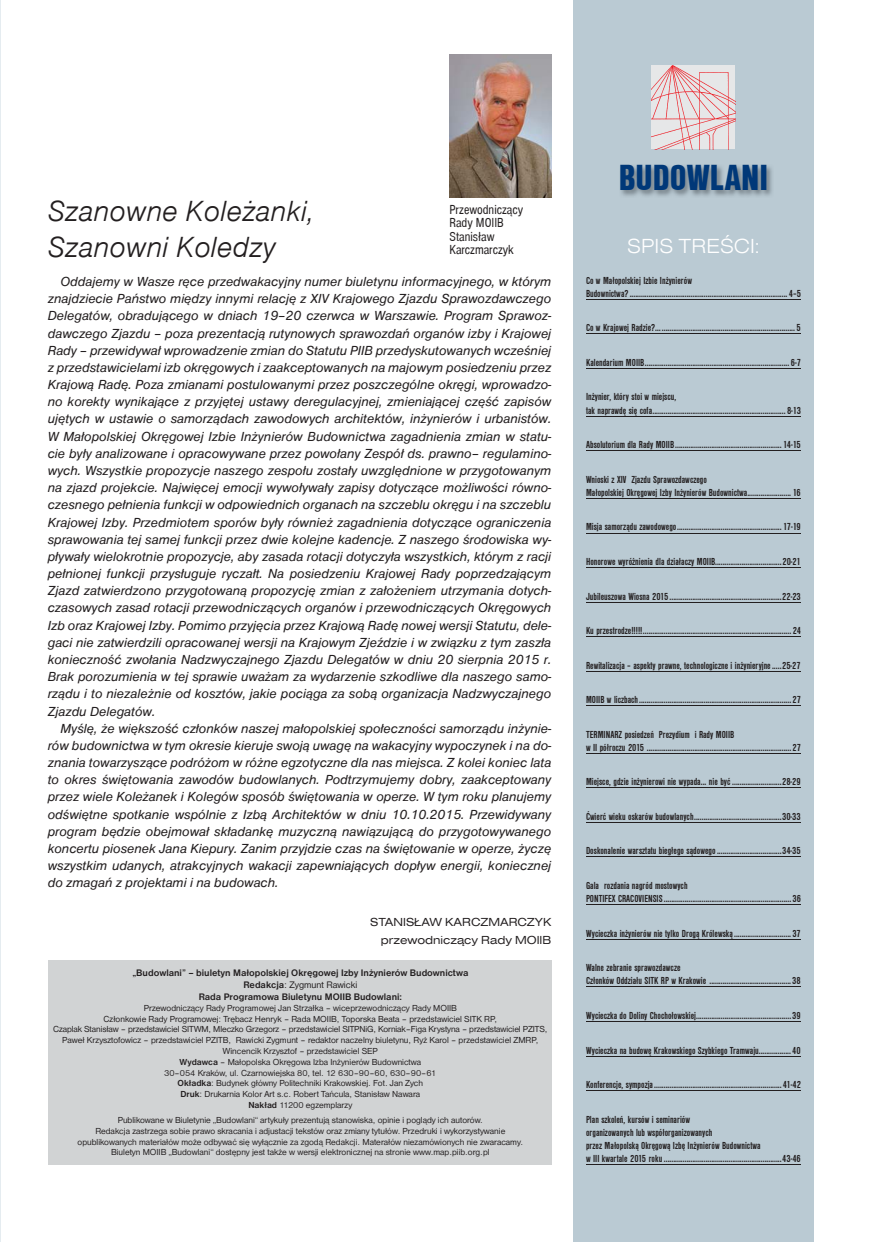
<style>
.page{position:relative;width:872px;height:1242px;background:#fff}
.page>*{position:absolute;margin:0;border:0;box-sizing:border-box;transform-origin:0 0}
.t1{font:37.5px "Nimbus San D Blac Cond";color:#003878}
.t2{font:30px/36px "Nimbus San D Ligh Ital";color:#231f20}
.t3{font:21px "Nimbus San D Ligh Exte";color:#fff}
.t4{font:italic 13.5px/17.1px "Nimbus San D";color:#231f20;text-align:justify}
.t5{font:condensed 13.5px/13.5px "Nimbus San D";color:#231f20}
.t6{font:12px/18.6px "Nimbus San D Regu Exte";color:#231f20;text-align:right}
.t7{font:700 condensed 10.5px/13.2px "Nimbus San D";color:#231f20}
.t8{font:700 9.75px/11.7px "Nimbus San D";color:#231f20;text-align:center}
.t9{font:9px/10.8px "Nimbus San D";color:#231f20;text-align:center}
.s1{font-weight:400}
.s2{font-weight:700}
</style>
<div class="page">
<hr style="left:0;top:0;width:1px;height:1241px;background:#e5ecf0">
<div style="left:48px;top:960px;width:503px;height:204px;background:#d1d3d4"></div>
<div style="left:573px;top:0;width:240px;height:1241px;background:#bacad3"></div>
<img style="left:651px;top:65px;width:84px;height:84px">
<img style="left:621px;top:166px;width:151px;height:30px">
<img style="left:449px;top:54px;width:102px;height:143px">
<hr style="left:586px;top:299px;width:214px;height:1px;background:#231f20">
<hr style="left:586px;top:333px;width:214px;height:1px;background:#231f20">
<hr style="left:586px;top:368px;width:214px;height:1px;background:#231f20">
<hr style="left:586px;top:416px;width:214px;height:1px;background:#231f20">
<hr style="left:586px;top:450px;width:214px;height:1px;background:#231f20">
<hr style="left:586px;top:498px;width:214px;height:1px;background:#231f20">
<hr style="left:586px;top:532px;width:214px;height:1px;background:#231f20">
<hr style="left:586px;top:567px;width:214px;height:1px;background:#231f20">
<hr style="left:586px;top:601px;width:214px;height:1px;background:#231f20">
<hr style="left:586px;top:636px;width:214px;height:1px;background:#231f20">
<hr style="left:586px;top:670px;width:214px;height:1px;background:#231f20">
<hr style="left:586px;top:705px;width:214px;height:1px;background:#231f20">
<hr style="left:586px;top:753px;width:214px;height:1px;background:#231f20">
<hr style="left:586px;top:787px;width:214px;height:1px;background:#231f20">
<hr style="left:586px;top:822px;width:214px;height:1px;background:#231f20">
<hr style="left:586px;top:856px;width:214px;height:1px;background:#231f20">
<hr style="left:586px;top:904px;width:214px;height:1px;background:#231f20">
<hr style="left:586px;top:938px;width:214px;height:1px;background:#231f20">
<hr style="left:586px;top:986px;width:214px;height:1px;background:#231f20">
<hr style="left:586px;top:1021px;width:214px;height:1px;background:#231f20">
<hr style="left:586px;top:1055px;width:214px;height:1px;background:#231f20">
<hr style="left:586px;top:1090px;width:214px;height:1px;background:#231f20">
<hr style="left:586px;top:1164px;width:214px;height:1px;background:#231f20">
<h2 class="t2" style="left:48px;top:193px;width:268px">Szanowne Koleżanki,<br>Szanowni Koledzy</h2>
<p class="t4" style="left:48px;top:273px;width:505px;text-indent:13px">Oddajemy w Wasze ręce przedwakacyjny numer biuletynu informacyjnego, w którym znajdziecie Państwo między innymi relację z XIV Krajowego Zjazdu Sprawozdawczego Delegatów, obradującego w dniach 19–20 czerwca w Warszawie. Program Sprawoz&shy;dawczego Zjazdu – poza prezentacją rutynowych sprawozdań organów izby i Krajowej Rady – przewidywał wprowadzenie zmian do Statutu PIIB przedyskutowanych wcześniej z przedstawicielami izb okręgowych i zaakceptowanych na majowym posiedzeniu przez Krajową Radę. Poza zmianami postulowanymi przez poszczególne okręgi, wprowadzo&shy;no korekty wynikające z przyjętej ustawy deregulacyjnej, zmieniającej część zapisów ujętych w ustawie o samorządach zawodowych architektów, inżynierów i urbanistów.<br>W Małopolskiej Okręgowej Izbie Inżynierów Budownictwa zagadnienia zmian w statu&shy;cie były analizowane i opracowywane przez powołany Zespół ds. prawno– regulamino&shy;wych. Wszystkie propozycje naszego zespołu zostały uwzględnione w przygotowanym na zjazd projekcie. Najwięcej emocji wywoływały zapisy dotyczące możliwości równo&shy;czesnego pełnienia funkcji w odpowiednich organach na szczeblu okręgu i na szczeblu Krajowej Izby. Przedmiotem sporów były również zagadnienia dotyczące ograniczenia sprawowania tej samej funkcji przez dwie kolejne kadencje. Z naszego środowiska wy&shy;pływały wielokrotnie propozycje, aby zasada rotacji dotyczyła wszystkich, którym z racji pełnionej funkcji przysługuje ryczałt. Na posiedzeniu Krajowej Rady poprzedzającym Zjazd zatwierdzono przygotowaną propozycję zmian z założeniem utrzymania dotych&shy;czasowych zasad rotacji przewodniczących organów i przewodniczących Okręgowych Izb oraz Krajowej Izby. Pomimo przyjęcia przez Krajową Radę nowej wersji Statutu, dele&shy;gaci nie zatwierdzili opracowanej wersji na Krajowym Zjeździe i w związku z tym zaszła konieczność zwołania Nadzwyczajnego Zjazdu Delegatów w dniu 20 sierpnia 2015 r.<br>Brak porozumienia w tej sprawie uważam za wydarzenie szkodliwe dla naszego samo&shy;rządu i to niezależnie od kosztów, jakie pociąga za sobą organizacja Nadzwyczajnego Zjazdu Delegatów.</p>
<p class="t4" style="left:48px;top:719px;width:505px;text-indent:13px">Myślę, że większość członków naszej małopolskiej społeczności samorządu inżynie&shy;rów budownictwa w tym okresie kieruje swoją uwagę na wakacyjny wypoczynek i na do&shy;znania towarzyszące podróżom w różne egzotyczne dla nas miejsca. Z kolei koniec lata to okres świętowania zawodów budowlanych. Podtrzymujemy dobry, zaakceptowany przez wiele Koleżanek i Kolegów sposób świętowania w operze. W tym roku planujemy odświętne spotkanie wspólnie z Izbą Architektów w dniu 10.10.2015. Przewidywany program będzie obejmował składankę muzyczną nawiązującą do przygotowywanego koncertu piosenek Jana Kiepury. Zanim przyjdzie czas na świętowanie w operze, życzę wszystkim udanych, atrakcyjnych wakacji zapewniających dopływ energii, koniecznej do zmagań z projektami i na budowach.</p>
<p class="t6" style="left:370px;top:912px;width:182px">STANISŁAW KARCZMARCZYK przewodniczący Rady MOIIB</p>
<p class="t5" style="left:449px;top:202px;width:75px">Przewodniczący<br>Rady MOIIB<br>Stanisław<br>Karczmarczyk</p>
<p class="t8" style="left:132px;top:967px;width:337px">„Budowlani” – biuletyn Małopolskiej Okręgowej Izby Inżynierów Budownictwa<br>Redakcja<span class="s1">: Zygmunt Rawicki<br></span>Rada Programowa Biuletynu MOIIB Budowlani:</p>
<p class="t9" style="left:53px;top:1002px;width:496px">Przewodniczący Rady Programowej Jan Strzałka – wiceprzewodniczący Rady MOIIB<br>Członkowie Rady Programowej: Trębacz Henryk – Rada MOIIB, Toporska Beata – przedstawiciel SITK RP,<br>Czaplak Stanisław – przedstawiciel SITWM, Mleczko Grzegorz – przedstawiciel SITPNiG, Korniak–Figa Krystyna – przedstawiciel PZITS, Paweł Krzysztofowicz – przedstawiciel PZITB, Rawicki Zygmunt – redaktor naczelny biuletynu, Ryż Karol – przedstawiciel ZMRP, Wincencik Krzysztof – przedstawiciel SEP<br><span class="s2">Wydawca</span> – Małopolska Okręgowa Izba Inżynierów Budownictwa<br>30–054 Kraków, ul. Czarnowiejska 80, tel. 12 630–90–60, 630–90–61<br><span class="s2">Okładka</span>: Budynek główny Politechniki Krakowskiej. Fot. Jan Zych<br><span class="s2">Druk</span>: Drukarnia Kolor Art s.c. Robert Tańcula, Stanisław Nawara<br><span class="s2">Nakład</span> 11200 egzemplarzy</p>
<p class="t9" style="left:78px;top:1114px;width:447px">Publikowane w Biuletynie „Budowlani“ artykuły prezentują stanowiska, opinie i poglądy ich autorów.<br>Redakcja zastrzega sobie prawo skracania i adjustacji tekstów oraz zmiany tytułów. Przedruki i wykorzystywanie opublikowanych materiałów może odbywać się wyłącznie za zgodą Redakcji. Materałów niezamówionych nie zwaracamy.<br>Biuletyn MOIIB „Budowlani“ dostępny jest także w wersji elektronicznej na stronie www.map.piib.org.pl</p>
<h1 class="t1" style="left:618px;top:155px;width:151px">BUDOWLANI</h1>
<h3 class="t3" style="left:627px;top:233px;width:134px">SPIS TREŚCI:</h3>
<p class="t7" style="left:586px;top:273px;width:216px">Co w Małopolskiej Izbie Inżynierów<br>Budownictwa? ................................................................................... 4–5</p>
<p class="t7" style="left:586px;top:321px;width:216px">Co w Krajowej Radzie?… ...................................................................... 5</p>
<p class="t7" style="left:586px;top:356px;width:216px">Kalendarium MOIIB ............................................................................ 6-7</p>
<p class="t7" style="left:586px;top:390px;width:216px">Inżynier, który stoi w miejscu,<br>tak naprawdę się cofa ...................................................................... 8-13</p>
<p class="t7" style="left:586px;top:438px;width:216px">Absolutorium dla Rady MOIIB ........................................................ 14-15</p>
<p class="t7" style="left:586px;top:472px;width:216px">Wnioski z XIV Zjazdu Sprawozdawczego<br>Małopolskiej Okręgowej Izby Inżynierów Budownictwa ....................... 16</p>
<p class="t7" style="left:586px;top:520px;width:216px">Misja samorządu zawodowego ....................................................... 17-19</p>
<p class="t7" style="left:586px;top:555px;width:216px">Honorowe wyróżnienia dla działaczy MOIIB...................................20-21</p>
<p class="t7" style="left:586px;top:589px;width:216px">Jubileuszowa Wiosna 2015 ...........................................................22-23</p>
<p class="t7" style="left:586px;top:624px;width:216px">Ku przestrodze!!!!! .............................................................................. 24</p>
<p class="t7" style="left:586px;top:658px;width:216px">Rewitalizacja – aspekty prawne, technologiczne i inżynieryjne .....25-27</p>
<p class="t7" style="left:586px;top:693px;width:216px">MOIIB w liczbach ................................................................................27</p>
<p class="t7" style="left:586px;top:727px;width:216px">TERMINARZ posiedzeń Prezydium i Rady MOIIB<br>w II półroczu 2015 ............................................................................27</p>
<p class="t7" style="left:586px;top:775px;width:216px">Miejsce, gdzie inżynierowi nie wypada... nie być ..........................28-29</p>
<p class="t7" style="left:586px;top:809px;width:216px">Ćwierć wieku oskarów budowlanych ..............................................30-33</p>
<p class="t7" style="left:586px;top:844px;width:216px">Doskonalenie warsztatu biegłego sądowego ..................................34-35</p>
<p class="t7" style="left:586px;top:878px;width:216px">Gala rozdania nagród mostowych<br>PONTIFEX CRACOVIENSIS ...................................................................36</p>
<p class="t7" style="left:586px;top:926px;width:216px">Wycieczka inżynierów nie tylko Drogą Królewską .............................. 37</p>
<p class="t7" style="left:586px;top:961px;width:216px">Walne zebranie sprawozdawcze<br>Członków Oddziału SITK RP w Krakowie ...........................................38</p>
<p class="t7" style="left:586px;top:1008px;width:216px">Wycieczka do Doliny Chochołowskiej. .................................................39</p>
<p class="t7" style="left:586px;top:1043px;width:216px">Wycieczka na budowę Krakowskiego Szybkiego Tramwaju. ................40</p>
<p class="t7" style="left:586px;top:1077px;width:216px">Konferencje, sympozja ................................................................... 41-42</p>
<p class="t7" style="left:586px;top:1112px;width:216px">Plan szkoleń, kursów i seminariów<br>organizowanych lub współorganizowanych<br>przez Małopolską Okręgową Izbę Inżynierów Budownictwa<br>w III kwartale 2015 roku ..............................................................43-46</p>
</div>
